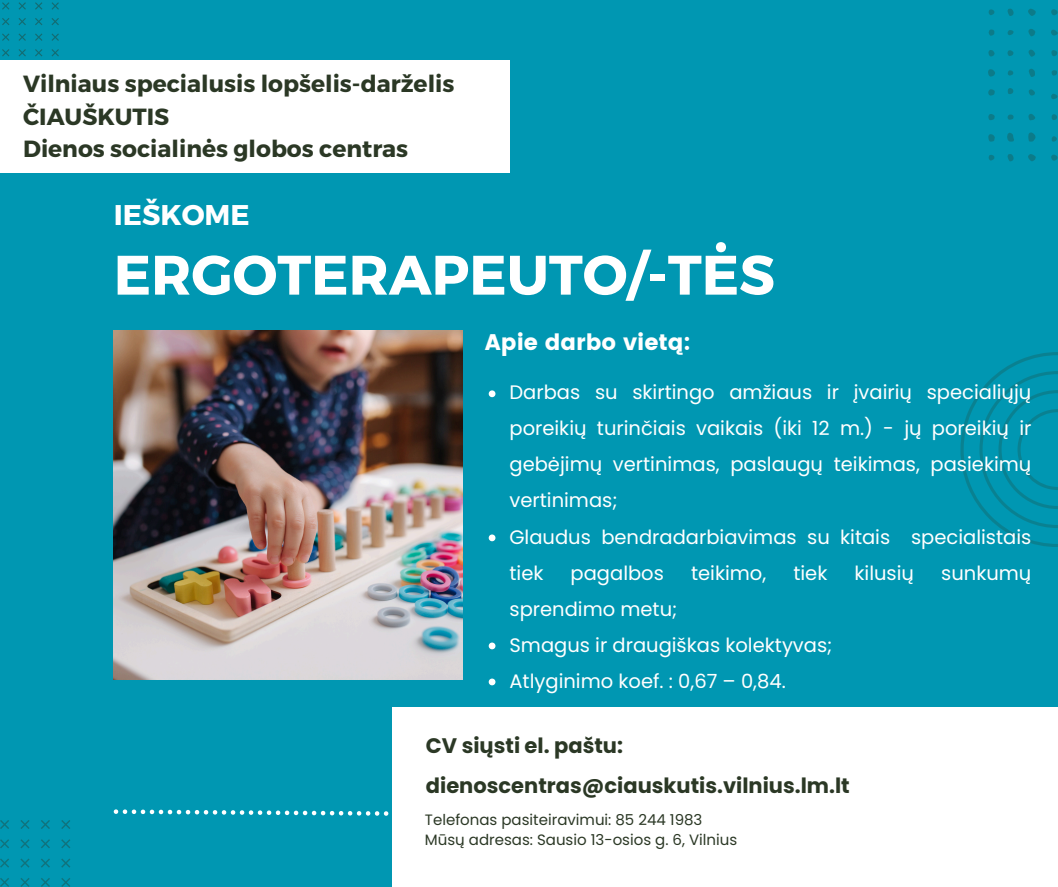
<style>
.page{position:relative;width:1058px;height:887px;background:#fff}
.page>*{position:absolute;margin:0;border:0;box-sizing:border-box;transform-origin:0 0}
.t1{font:700 55.5px "Montserrat";color:#fff}
.t2{font:700 28.5px "Montserrat";color:#fff}
.t3{font:700 23.4px/32.7px "Montserrat";color:#2b3825}
.t4{font:22.5px "Poppins";color:#fff}
.t5{font:700 21px "Poppins";color:#2b3825}
.t6{font:19.5px/36px "Poppins";color:#fff;text-align:justify}
.t7{font:15px "Poppins";color:#2b3825}
</style>
<div class="page">
<div style="left:0;top:0;width:1058px;height:886px;background:#0097b2"></div>
<svg style="left:114px;top:809px;width:275px;height:6px"></svg>
<div style="left:392px;top:707px;width:665px;height:179px;background:#fff"></div>
<div style="left:0;top:60px;width:510px;height:112px;background:#fff"></div>
<svg style="left:960px;top:352px;width:98px;height:194px"></svg>
<svg style="left:1028px;top:132px;width:7px;height:10px"></svg>
<svg style="left:1007px;top:133px;width:7px;height:9px"></svg>
<svg style="left:1029px;top:69px;width:6px;height:8px"></svg>
<svg style="left:1028px;top:9px;width:7px;height:7px"></svg>
<svg style="left:1028px;top:29px;width:7px;height:8px"></svg>
<svg style="left:988px;top:69px;width:7px;height:8px"></svg>
<svg style="left:1028px;top:50px;width:7px;height:7px"></svg>
<svg style="left:1028px;top:114px;width:7px;height:6px"></svg>
<svg style="left:988px;top:134px;width:6px;height:8px"></svg>
<svg style="left:1051px;top:9px;width:6px;height:7px"></svg>
<svg style="left:1007px;top:9px;width:6px;height:7px"></svg>
<svg style="left:1051px;top:30px;width:6px;height:6px"></svg>
<svg style="left:1029px;top:89px;width:6px;height:6px"></svg>
<svg style="left:988px;top:89px;width:6px;height:7px"></svg>
<svg style="left:1051px;top:50px;width:6px;height:6px"></svg>
<svg style="left:988px;top:114px;width:6px;height:6px"></svg>
<svg style="left:1051px;top:94px;width:6px;height:5px"></svg>
<svg style="left:988px;top:50px;width:6px;height:7px"></svg>
<svg style="left:1051px;top:114px;width:6px;height:6px"></svg>
<svg style="left:988px;top:29px;width:6px;height:7px"></svg>
<svg style="left:1051px;top:70px;width:6px;height:6px"></svg>
<svg style="left:1008px;top:88px;width:5px;height:6px"></svg>
<svg style="left:1007px;top:50px;width:6px;height:6px"></svg>
<svg style="left:1007px;top:114px;width:6px;height:6px"></svg>
<svg style="left:988px;top:9px;width:6px;height:6px"></svg>
<svg style="left:1028px;top:154px;width:7px;height:7px"></svg>
<svg style="left:1051px;top:155px;width:6px;height:6px"></svg>
<svg style="left:1007px;top:154px;width:6px;height:7px"></svg>
<svg style="left:988px;top:155px;width:6px;height:6px"></svg>
<svg style="left:1051px;top:136px;width:5px;height:6px"></svg>
<svg style="left:1007px;top:30px;width:6px;height:5px"></svg>
<svg style="left:1008px;top:70px;width:5px;height:5px"></svg>
<svg style="left:2px;top:2px;width:57px;height:54px"></svg>
<svg style="left:0;top:820px;width:70px;height:66px"></svg>
<img style="left:114px;top:331px;width:348px;height:348px">
<svg style="left:488px;top:390px;width:7px;height:7px"></svg>
<svg style="left:488px;top:534px;width:7px;height:7px"></svg>
<svg style="left:488px;top:642px;width:7px;height:7px"></svg>
<svg style="left:488px;top:678px;width:7px;height:7px"></svg>
<p class="t3" style="left:23px;top:66px;width:433px">Vilniaus specialusis lopšelis-darželis<br>ČIAUŠKUTIS<br>Dienos socialinės globos centras</p>
<h2 class="t2" style="left:114px;top:196px;width:137px">IEŠKOME</h2>
<h2 class="t1" style="left:114px;top:239px;width:662px">ERGOTERAPEUTO/-TĖS</h2>
<p class="t4" style="left:485px;top:329px;width:207px">Apie darbo vietą:</p>
<h1 class="t6" style="left:509px;top:374px;width:523px">Darbas su skirtingo amžiaus ir įvairių specialiųjų poreikių turinčiais vaikais (iki 12 m.) - jų poreikių ir gebėjimų vertinimas, paslaugų teikimas, pasiekimų vertinimas;</h1>
<p class="t6" style="left:509px;top:518px;width:523px">Glaudus bendradarbiavimas su kitais specialistais tiek</p>
<p class="t6" style="left:570px;top:554px;width:95px">pagalbos</p>
<p class="t6" style="left:691px;top:554px;width:77px">teikimo,</p>
<p class="t6" style="left:793px;top:554px;width:36px">tiek</p>
<p class="t6" style="left:854px;top:554px;width:61px">kilusių</p>
<p class="t6" style="left:941px;top:554px;width:92px">sunkumų</p>
<p class="t6" style="left:509px;top:590px;width:169px">sprendimo metu;</p>
<h2 class="t6" style="left:509px;top:626px;width:324px">Smagus ir draugiškas kolektyvas;</h2>
<p class="t6" style="left:509px;top:662px;width:278px">Atlyginimo koef. : 0,67 – 0,84.</p>
<p class="t5" style="left:426px;top:731px;width:199px">CV siųsti el. paštu:</p>
<p class="t5" style="left:426px;top:770px;width:425px">dienoscentras@ciauskutis.vilnius.lm.lt</p>
<p class="t7" style="left:425px;top:809px;width:279px">Telefonas pasiteiravimui: 85 244 1983</p>
<p class="t7" style="left:425px;top:829px;width:314px">Mūsų adresas: Sausio 13-osios g. 6, Vilnius</p>
</div>
